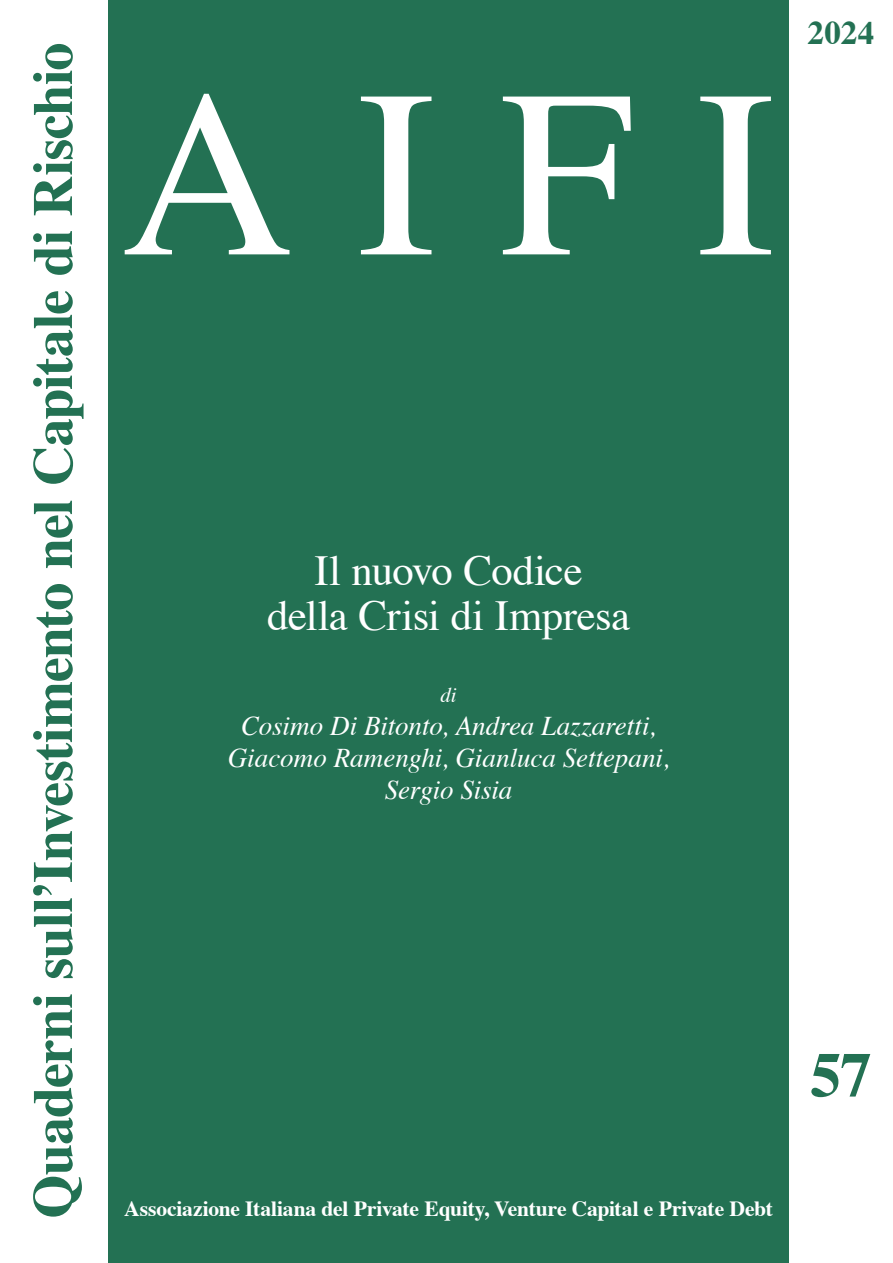
<style>
.page{position:relative;width:893px;height:1263px;background:#fff}
.page>*{position:absolute;margin:0;border:0;box-sizing:border-box;transform-origin:0 0}
.t1{font:238.5px "Times";color:#fff}
.t2{font:700 63px "Times";color:#237153}
.t3{font:700 56.25px "Times";letter-spacing:-.02em;color:#237153}
.t4{font:42.75px/45px "Times";letter-spacing:-.015em;color:#fff;text-align:center}
.t5{font:700 33px "Times";color:#237153}
.t6{font:italic 27px/32.4px "Times";color:#fff;text-align:center}
.t7{font:700 21.6px "Times";letter-spacing:-.01em;color:#fff}
.t8{font:italic 21px "Times";color:#fff}
</style>
<div class="page">
<div style="left:108px;top:0;width:681px;height:1263px;background:#237153"></div>
<h3 class="t3" style="left:-1px;top:1218px;width:1177px;rotate:-90deg">Quaderni sull’Investimento nel Capitale di Rischio</h3>
<h1 class="t1" style="left:121px;top:-49px;width:656px">AIFI</h1>
<p class="t5" style="left:808px;top:1px;width:68px">2024</p>
<h3 class="t4" style="left:267px;top:545px;width:365px">Il nuovo Codice<br>della Crisi di Impresa</h3>
<p class="t8" style="left:440px;top:677px;width:18px">di</p>
<p class="t6" style="left:228px;top:708px;width:443px">Cosimo Di Bitonto, Andrea Lazzaretti,<br>Giacomo Ramenghi, Gianluca Settepani,<br>Sergio Sisia</p>
<h2 class="t2" style="left:810px;top:1015px;width:63px">57</h2>
<p class="t7" style="left:124px;top:1188px;width:650px">Associazione Italiana del Private Equity, Venture Capital e Private Debt</p>
</div>
